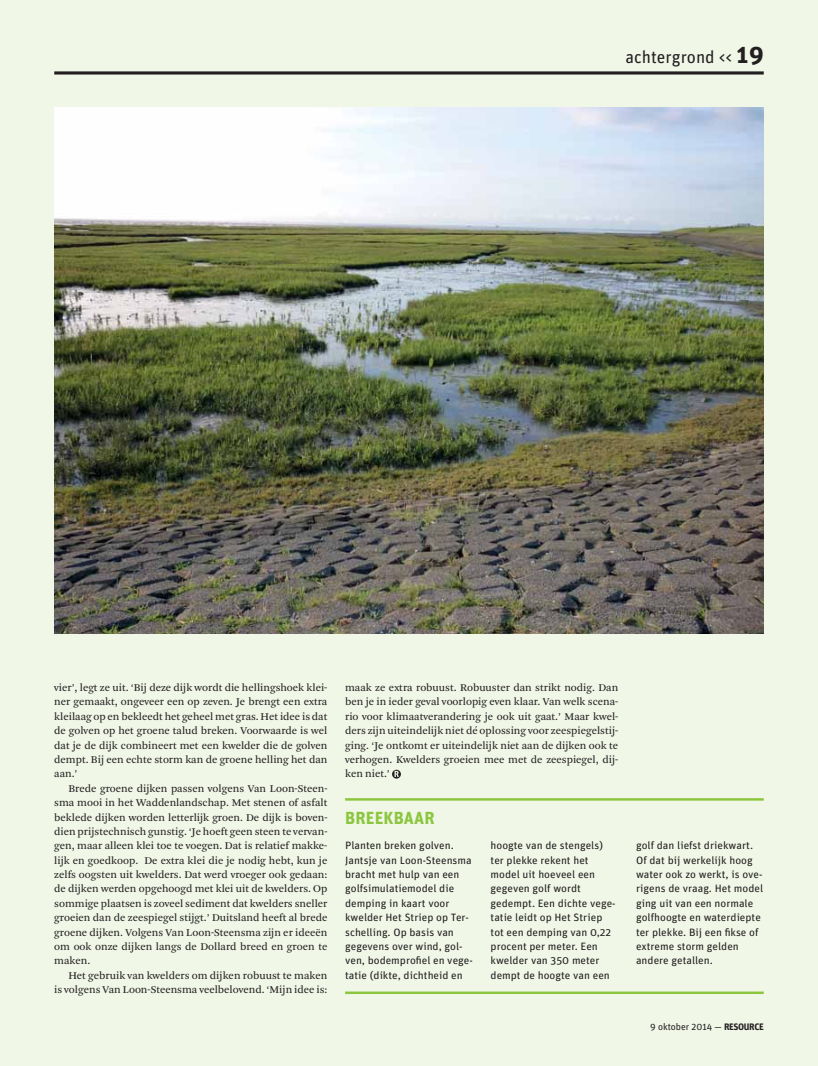
<style>
.page{position:relative;width:818px;height:1066px;background:#fff}
.page>*{position:absolute;margin:0;border:0;box-sizing:border-box;transform-origin:0 0}
.t1{font:17.5px "Unit OT";color:#231f20}
.t2{font:700 17.5px "Unit OT";letter-spacing:.01em;color:#8cc63f}
.t3{font:10.88px/14.4px "Arnhem Blond";color:#231f20;text-align:justify}
.t4{font:10.62px/14.4px "Unit OT";color:#231f20;scale:1.06 1}
.t5{font:9.62px "Unit OT";color:#231f20}
.s1{font-weight:700;font-size:25px}
.s2{font-size:9.38px}
.s3{font-weight:700;font-size:9.38px}
</style>
<div class="page">
<div style="left:0;top:0;width:817px;height:1065px;background:#f0f7e7"></div>
<hr style="left:54px;top:71px;width:709px;height:3px;background:#231f20">
<svg style="left:392px;top:769px;width:8px;height:9px"></svg>
<hr style="left:345px;top:797px;width:418px;height:3px;background:#8cc63f">
<hr style="left:345px;top:991px;width:418px;height:2px;background:#8cc63f">
<img style="left:54px;top:107px;width:709px;height:526px">
<h1 class="t1" style="left:625px;top:51px;width:140px">achtergrond &lt;&lt; <span class="s1">19</span></h1>
<p class="t3" style="left:54px;top:681px;width:274px">vier’, legt ze uit. ‘Bij deze dijk wordt die hellingshoek klei&shy;ner gemaakt, ongeveer een op zeven. Je brengt een extra kleilaag op en bekleedt het geheel met gras. Het idee is dat de golven op het groene talud breken. Voorwaarde is wel dat je de dijk combineert met een kwelder die de golven dempt. Bij een echte storm kan de groene helling het dan aan.’</p>
<p class="t3" style="left:54px;top:781px;width:274px;text-indent:14px">Brede groene dijken passen volgens Van Loon-Steen&shy;sma mooi in het Waddenlandschap. Met stenen of asfalt beklede dijken worden letterlijk groen. De dijk is boven&shy;dien prijstechnisch gunstig. ‘Je hoeft geen steen te vervan&shy;gen, maar alleen klei toe te voegen. Dat is relatief makke&shy;lijk en goedkoop. De extra klei die je nodig hebt, kun je zelfs oogsten uit kwelders. Dat werd vroeger ook gedaan: de dijken werden opgehoogd met klei uit de kwelders. Op sommige plaatsen is zoveel sediment dat kwelders sneller groeien dan de zeespiegel stijgt.’ Duitsland heeft al brede groene dijken. Volgens Van Loon-Steensma zijn er ideeën om ook onze dijken langs de Dollard breed en groen te maken.</p>
<p class="t3" style="left:54px;top:968px;width:274px;text-align:right">Het gebruik van kwelders om dijken robuust te maken<br>is volgens Van Loon-Steensma veelbelovend. ‘Mijn idee is:</p>
<p class="t3" style="left:345px;top:681px;width:274px">maak ze extra robuust. Robuuster dan strikt nodig. Dan ben je in ieder geval voorlopig even klaar. Van welk scena&shy;rio voor klimaatverandering je ook uit gaat.’ Maar kwel&shy;ders zijn uiteindelijk niet dé oplossing voor zeespiegelstij&shy;ging. ‘Je ontkomt er uiteindelijk niet aan de dijken ook te verhogen. Kwelders groeien mee met de zeespiegel, dij&shy;ken niet.’</p>
<h1 class="t2" style="left:345px;top:810px;width:91px">BREEKBAAR</h1>
<p class="t4" style="left:345px;top:839px;width:122px">Planten breken golven.<br>Jantsje van Loon-Steensma bracht met hulp van een golfsimulatiemodel die demping in kaart voor kwelder Het Striep op Ter&shy;schelling. Op basis van gegevens over wind, gol&shy;ven, bodemprofiel en vege&shy;tatie (dikte, dichtheid en</p>
<p class="t4" style="left:490px;top:839px;width:119px">hoogte van de stengels) ter plekke rekent het model uit hoeveel een gegeven golf wordt gedempt. Een dichte vege&shy;tatie leidt op Het Striep tot een demping van 0,22 procent per meter. Een kwelder van 350 meter dempt de hoogte van een</p>
<p class="t4" style="left:635px;top:839px;width:121px">golf dan liefst driekwart.<br>Of dat bij werkelijk hoog water ook zo werkt, is ove&shy;rigens de vraag. Het model ging uit van een normale golfhoogte en waterdiepte ter plekke. Bij een fikse of extreme storm gelden andere getallen.</p>
<p class="t5" style="left:649px;top:1022px;width:115px">9 oktober 2014 <span class="s2">—</span> <span class="s3">RESOURCE</span></p>
</div>
